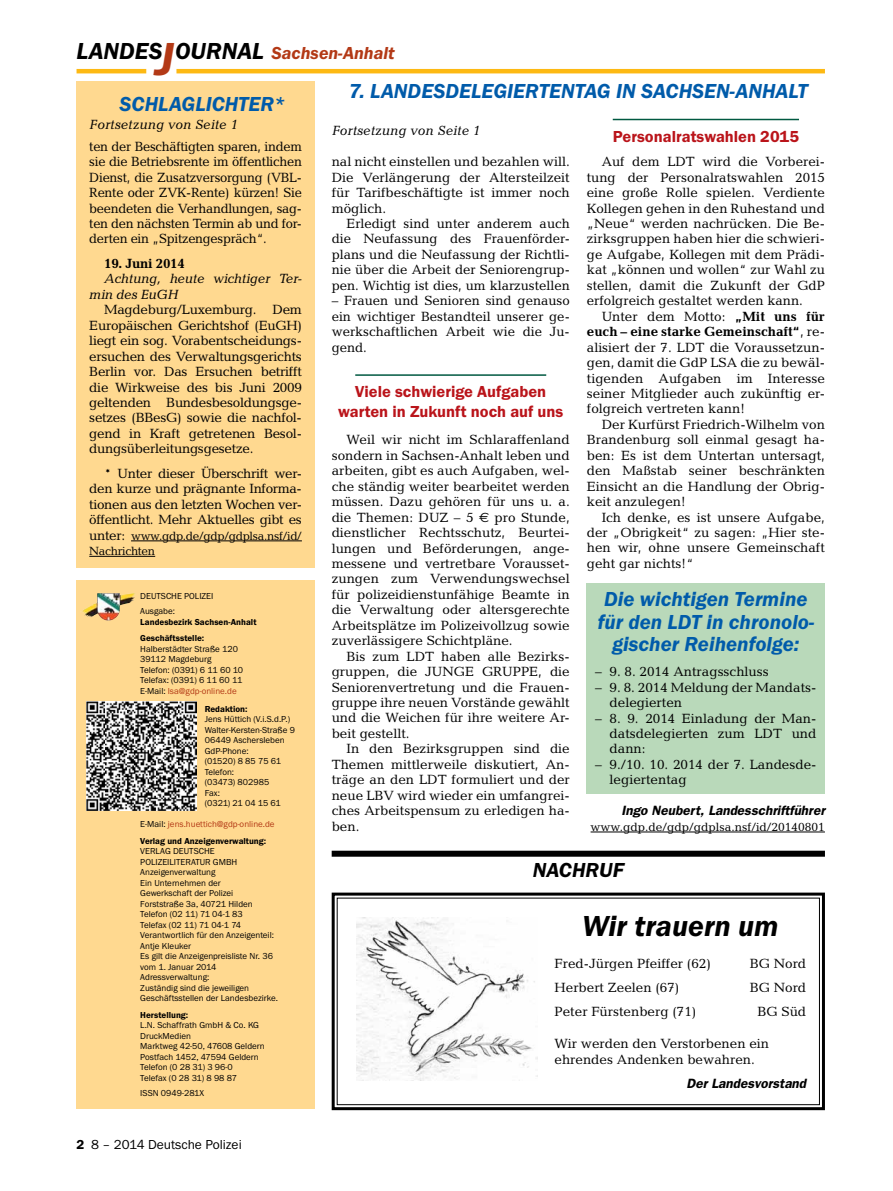
<style>
.page{position:relative;width:893px;height:1191px;background:#fff}
.page>*{position:absolute;margin:0;border:0;box-sizing:border-box;transform-origin:0 0}
.t1{font:italic 600 30px "Franklin Gothic Itc T";color:#000}
.t2{font:italic 600 21px/22.5px "Franklin Gothic Itc T";color:#005baa;text-align:center}
.t3{font:italic 600 21px "Franklin Gothic Itc T";color:#000}
.t4{font:italic 600 18px "Franklin Gothic Itc T";color:#b33916}
.t5{font:600 16.5px/19.5px "Franklin Gothic Itc T";color:#ba141a;text-align:center}
.t6{font:13.5px/15.5px "Candida";color:#000;text-align:justify}
.t7{font:13.5px/15.5px "Candida";color:#000;text-align:justify;scale:.96 1}
.t8{font:italic 600 13.5px "Franklin Gothic";color:#000}
.t9{font:italic 13.5px "Candida";color:#000}
.t10{font:italic 13.5px/15.5px "Candida";letter-spacing:-.02em;color:#000}
.t11{font:13.5px "Franklin Gothic Itc T";color:#000}
.t12{font:700 13.5px "Candida";letter-spacing:-.02em;color:#000}
.t13{font:12px/15.5px "Candida";letter-spacing:-.025em;color:#000}
.t14{font:12px "Candida";color:#000}
.t15{font:9px/10.5px "Franklin Gothic Itc T";color:#000}
.t16{font:600 9px/16.5px "Franklin Gothic Itc T";color:#000}
.s1{font-size:24px;color:#000}
.s2{font-size:48px}
.s3{font-size:13.5px}
.s4{color:#b33916}
.s5{font-weight:400}
.s6{font-weight:400;color:#b33916}
.s7{font-weight:600}
.s8{font-family:"Euro Sans"}
.s9{font-weight:700}
</style>
<div class="page">
<hr style="left:77px;top:69px;width:69px;height:4px;background:#fdb913">
<hr style="left:176px;top:69px;width:649px;height:4px;background:#fdb913">
<div style="left:77px;top:580px;width:238px;height:529px;background:#ffd990"></div>
<img style="left:80px;top:593px;width:55px;height:19px">
<img style="left:87px;top:701px;width:109px;height:110px">
<hr style="left:355px;top:374px;width:191px;height:2px;background:#005941">
<hr style="left:613px;top:119px;width:186px;height:1px;background:#005941">
<hr style="left:591px;top:831px;width:234px;height:1px;background:#000">
<svg style="left:331px;top:892px;width:494px;height:219px"></svg>
<div style="left:337px;top:897px;width:483px;height:208px;border:1px solid #000"></div>
<div style="left:332px;top:850px;width:493px;height:6px;background:#000"></div>
<img style="left:357px;top:917px;width:181px;height:163px">
<div style="left:587px;top:583px;width:238px;height:211px;background:#b9d9ba"></div>
<div style="left:77px;top:82px;width:238px;height:486px;background:#ffd990"></div>
<hr style="left:131px;top:540px;width:171px;height:1px;background:#000">
<hr style="left:89px;top:556px;width:66px;height:1px;background:#000">
<h3 class="t4" style="left:77px;top:42px;width:320px"><span class="s1">LANDES</span><span class="s2">J</span><span class="s1">OURNAL</span> Sachsen-Anhalt</h3>
<h2 class="t2" style="left:120px;top:92px;width:26px">Schla</h2>
<h2 class="t2" style="left:182px;top:92px;width:44px">glichter</h2>
<h2 class="t2" style="left:274px;top:92px;width:12px">*</h2>
<p class="t9" style="left:89px;top:116px;width:150px">Fortsetzung von Seite 1</p>
<p class="t7" style="left:89px;top:138px;width:223px">ten der Beschäftigten sparen, indem sie die Betriebsrente im öffentlichen Dienst, die Zusatzversorgung (VBL-Rente oder ZVK-Rente) kürzen! Sie beendeten die Verhandlungen, sag&shy;ten den nächsten Termin ab und for&shy;derten ein „Spitzengespräch“.</p>
<p class="t12" style="left:104px;top:256px;width:82px">19. Juni 2014</p>
<p class="t10" style="left:89px;top:271px;width:214px;text-indent:15px">Achtung, heute wichtiger Ter&shy;min des EuGH</p>
<p class="t6" style="left:89px;top:302px;width:214px;text-indent:15px">Magdeburg/Luxemburg. Dem Europäischen Gerichtshof (EuGH) liegt ein sog. Vorabentscheidungs&shy;ersuchen des Verwaltungsgerichts Berlin vor. Das Ersuchen betrifft die Wirkweise des bis Juni 2009 geltenden Bundesbesoldungsge&shy;setzes (BBesG) sowie die nachfol&shy;gend in Kraft getretenen Besol&shy;dungsüberleitungsgesetze.</p>
<p class="t6" style="left:89px;top:465px;width:214px;text-indent:15px">* Unter dieser Überschrift wer&shy;den kurze und prägnante Informa&shy;tionen aus den letzten Wochen ver&shy;öffentlicht. Mehr Aktuelles gibt es</p>
<p class="t13" style="left:89px;top:528px;width:214px"><span class="s3">unter:</span> www.gdp.de/gdp/gdplsa.nsf/id/<br>Nachrichten</p>
<p class="t15" style="left:140px;top:589px;width:75px;line-height:14.7px">DEUTSCHE POLIZEI<br>Ausgabe:</p>
<p class="t16" style="left:140px;top:613px;width:118px">Landesbezirk Sachsen-Anhalt<br>Geschäftsstelle:</p>
<p class="t15" style="left:140px;top:643px;width:104px">Halberstädter Straße 120<br>39112 Magdeburg<br>Telefon: (0391) 6 11 60 10<br>Telefax: (0391) 6 11 60 11<br>E-Mail: <span class="s4">lsa@gdp-online.de</span></p>
<p class="t16" style="left:205px;top:700px;width:44px">Redaktion:</p>
<p class="t15" style="left:205px;top:713px;width:92px">Jens Hüttich (V.i.S.d.P.)<br>Walter-Kersten-Straße 9<br>06449 Aschersleben<br>GdP-Phone:<br>(01520) 8 85 75 61<br>Telefon:<br>(03473) 802985<br>Fax:<br>(0321) 21 04 15 61</p>
<p class="t16" style="left:140px;top:815px;width:136px"><span class="s5">E-Mail:</span> <span class="s6">jens.huettich@gdp-online.de<br></span>Verlag und Anzeigenverwaltung:</p>
<p class="t15" style="left:140px;top:845px;width:139px">VERLAG DEUTSCHE<br>POLIZEILITERATUR GMBH<br>Anzeigenverwaltung<br>Ein Unternehmen der<br>Gewerkschaft der Polizei<br>Forststraße 3a, 40721 Hilden<br>Telefon (02 11) 71 04-1 83<br>Telefax (02 11) 71 04-1 74<br>Verantwortlich für den Anzeigenteil:<br>Antje Kleuker<br>Es gilt die Anzeigenpreisliste Nr. 36 vom 1. Januar 2014<br>Adressverwaltung:<br>Zuständig sind die jeweiligen<br>Geschäftsstellen der Landesbezirke.</p>
<p class="t16" style="left:140px;top:1006px;width:50px">Herstellung:</p>
<p class="t15" style="left:140px;top:1019px;width:126px">L.N. Schaffrath GmbH &amp; Co. KG<br>DruckMedien<br>Marktweg 42-50, 47608 Geldern<br>Postfach 1452, 47594 Geldern<br>Telefon (0 28 31) 3 96-0<br>Telefax (0 28 31) 8 98 87</p>
<p class="t15" style="left:140px;top:1087px;width:65px">ISSN 0949-281X</p>
<p class="t11" style="left:77px;top:1136px;width:167px"><span class="s7">2</span> 8 – 2014 Deutsche Polizei</p>
<h2 class="t2" style="left:349px;top:79px;width:46px">7. Landesdele</h2>
<h2 class="t2" style="left:493px;top:79px;width:33px">giertenta</h2>
<h2 class="t2" style="left:597px;top:79px;width:70px">g in Sachsen</h2>
<h2 class="t2" style="left:730px;top:79px;width:32px">-Anhalt</h2>
<p class="t9" style="left:332px;top:123px;width:150px">Fortsetzung von Seite 1</p>
<p class="t6" style="left:332px;top:154px;width:240px">nal nicht einstellen und bezahlen will.<br>Die Verlängerung der Altersteilzeit für Tarifbeschäftigte ist immer noch möglich.</p>
<p class="t6" style="left:332px;top:216px;width:240px;text-indent:15px">Erledigt sind unter anderem auch die Neufassung des Frauenförder&shy;plans und die Neufassung der Richtli&shy;nie über die Arbeit der Seniorengrup&shy;pen. Wichtig ist dies, um klarzustellen</p>
<p class="t6" style="left:332px;top:293px;width:240px">– Frauen und Senioren sind genauso ein wichtiger Bestandteil unserer ge&shy;werkschaftlichen Arbeit wie die Ju&shy;gend.</p>
<p class="t5" style="left:338px;top:381px;width:227px">Viele schwierige Aufgaben warten in Zukunft noch auf uns</p>
<p class="t6" style="left:332px;top:432px;width:240px;text-indent:15px">Weil wir nicht im Schlaraffenland sondern in Sachsen-Anhalt leben und arbeiten, gibt es auch Aufgaben, wel&shy;che ständig weiter bearbeitet werden müssen. Dazu gehören für uns u. a. die Themen: DUZ – 5 <span class="s8">€</span> pro Stunde, dienstlicher Rechtsschutz, Beurtei&shy;lungen und Beförderungen, ange&shy;messene und vertretbare Vorausset&shy;zungen zum Verwendungswechsel für polizeidienstunfähige Beamte in die Verwaltung oder altersgerechte Arbeitsplätze im Polizeivollzug sowie zuverlässigere Schichtpläne.</p>
<p class="t6" style="left:332px;top:648px;width:240px;text-indent:15px">Bis zum LDT haben alle Bezirks&shy;gruppen, die Junge</p>
<p class="t6" style="left:332px;top:664px;width:240px;text-indent:207px">, die Seniorenvertretung und die Frauen&shy;gruppe ihre neuen Vorstände gewählt und die Weichen für ihre weitere Ar&shy;beit gestellt.</p>
<p class="t6" style="left:332px;top:741px;width:240px;text-indent:15px">In den Bezirksgruppen sind die Themen mittlerweile diskutiert, An&shy;träge an den LDT formuliert und der neue LBV wird wieder ein umfangrei&shy;ches Arbeitspensum zu erledigen ha&shy;ben.</p>
<p class="t6" style="left:482px;top:664px;width:21px">Gruppe</p>
<p class="t5" style="left:613px;top:126px;width:188px">Personalratswahlen 2015</p>
<p class="t6" style="left:587px;top:154px;width:240px;text-indent:15px">Auf dem LDT wird die Vorberei&shy;tung der Personalratswahlen 2015 eine große Rolle spielen. Verdiente Kollegen gehen in den Ruhestand und „Neue“ werden nachrücken. Die Be&shy;zirksgruppen haben hier die schwieri&shy;ge Aufgabe, Kollegen mit dem Prädi&shy;kat „können und wollen“ zur Wahl zu stellen, damit die Zukunft der GdP erfolgreich gestaltet werden kann.</p>
<p class="t6" style="left:587px;top:308px;width:240px;text-indent:15px">Unter dem Motto: <span class="s9">„Mit uns für euch – eine starke Gemeinschaft“</span>, re&shy;alisiert der 7. LDT die Voraussetzun&shy;gen, damit die GdP LSA die zu bewäl&shy;tigenden Aufgaben im Interesse seiner Mitglieder auch zukünftig er&shy;folgreich vertreten kann!</p>
<p class="t6" style="left:587px;top:416px;width:240px;text-indent:15px">Der Kurfürst Friedrich-Wilhelm von Brandenburg soll einmal gesagt ha&shy;ben: Es ist dem Untertan untersagt, den Maßstab seiner beschränkten Einsicht an die Handlung der Obrig&shy;keit anzulegen!</p>
<p class="t6" style="left:587px;top:509px;width:240px;text-indent:15px">Ich denke, es ist unsere Aufgabe, der „Obrigkeit“ zu sagen: „Hier ste&shy;hen wir, ohne unsere Gemeinschaft geht gar nichts!“</p>
<h2 class="t2" style="left:598px;top:587px;width:218px">Die wichtigen Termine für den LDT in chronolo&shy;gischer Reihenfolge:</h2>
<p class="t6" style="left:595px;top:664px;width:175px">– 9. 8. 2014 Antragsschluss</p>
<p class="t6" style="left:610px;top:679px;width:208px;text-indent:-14px">– 9. 8. 2014 Meldung der Mandats&shy;delegierten</p>
<p class="t6" style="left:610px;top:710px;width:208px;text-indent:-14px">– 8. 9. 2014 Einladung der Man&shy;datsdelegierten zum LDT und dann:</p>
<p class="t6" style="left:610px;top:756px;width:208px;text-indent:-14px">– 9./10. 10. 2014 der 7. Landesde&shy;legiertentag</p>
<p class="t8" style="left:621px;top:802px;width:205px">Ingo Neubert, Landesschriftführer</p>
<p class="t14" style="left:591px;top:820px;width:236px">www.gdp.de/gdp/gdplsa.nsf/id/20140801</p>
<h2 class="t3" style="left:533px;top:857px;width:29px">Nachru</h2>
<h2 class="t3" style="left:613px;top:857px;width:13px">f</h2>
<h1 class="t1" style="left:582px;top:908px;width:198px">Wir trauern um</h1>
<p class="t6" style="left:555px;top:955px;width:158px">Fred-Jürgen Pfeiffer (62)</p>
<p class="t6" style="left:750px;top:955px;width:58px">BG Nord</p>
<p class="t6" style="left:555px;top:979px;width:126px">Herbert Zeelen (67)</p>
<p class="t6" style="left:750px;top:979px;width:58px">BG Nord</p>
<p class="t6" style="left:555px;top:1003px;width:143px">Peter Fürstenberg (71)</p>
<p class="t6" style="left:757px;top:1003px;width:50px">BG Süd</p>
<p class="t6" style="left:555px;top:1036px;width:216px">Wir werden den Verstorbenen ein ehrendes Andenken bewahren.</p>
<p class="t8" style="left:687px;top:1075px;width:121px">Der Landesvorstand</p>
</div>
